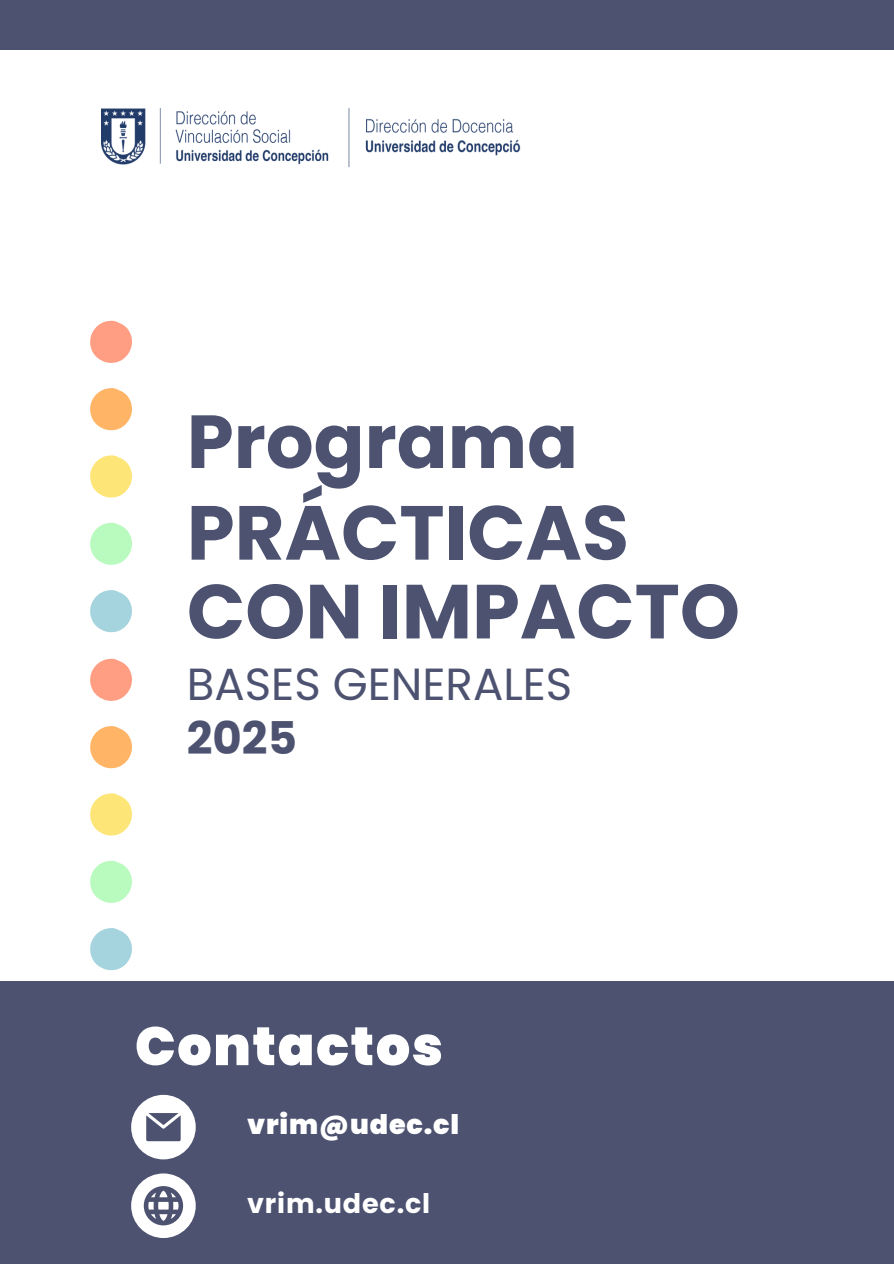
<style>
.page{position:relative;width:894px;height:1264px;background:#fff}
.page>*{position:absolute;margin:0;border:0;box-sizing:border-box;transform-origin:0 0}
.t1{font:700 76.5px/78.8px "Poppins";color:#4c5270}
.t2{font:700 75px "Poppins";color:#4c5270}
.t3{font:900 54px "Poppins";letter-spacing:.03em;color:#fff}
.t4{font:45px "Poppins";color:#4c5270}
.t5{font:700 45px "Poppins";color:#4c5270}
.t6{font:900 27px "Poppins";letter-spacing:.03em;color:#fff}
.t7{font:700 27px "Poppins";letter-spacing:.03em;color:#fff}
</style>
<div class="page">
<div style="left:0;top:0;width:893px;height:50px;background:#4c5270"></div>
<img style="left:348px;top:109px;width:172px;height:58px">
<div style="left:0;top:981px;width:893px;height:282px;background:#4c5270"></div>
<img style="left:101px;top:109px;width:228px;height:56px">
<svg style="left:131px;top:1094px;width:64px;height:64px"></svg>
<svg style="left:131px;top:1173px;width:64px;height:64px"></svg>
<svg style="left:90px;top:320px;width:42px;height:43px"></svg>
<svg style="left:90px;top:388px;width:42px;height:42px"></svg>
<svg style="left:90px;top:455px;width:42px;height:42px"></svg>
<svg style="left:90px;top:590px;width:42px;height:42px"></svg>
<svg style="left:90px;top:522px;width:42px;height:43px"></svg>
<svg style="left:90px;top:658px;width:42px;height:43px"></svg>
<svg style="left:90px;top:726px;width:42px;height:42px"></svg>
<svg style="left:90px;top:793px;width:42px;height:42px"></svg>
<svg style="left:90px;top:928px;width:42px;height:42px"></svg>
<svg style="left:90px;top:860px;width:42px;height:42px"></svg>
<h2 class="t2" style="left:187px;top:389px;width:392px">Programa</h2>
<p class="t1" style="left:187px;top:493px;width:554px">PRÁCTICAS<br>CON IMPACTO</p>
<h1 class="t4" style="left:187px;top:653px;width:387px">BASES GENERALES</h1>
<p class="t5" style="left:187px;top:707px;width:111px">2025</p>
<h4 class="t3" style="left:135px;top:1008px;width:309px">Contactos</h4>
<h5 class="t6" style="left:247px;top:1105px;width:213px">vrim@udec.cl</h5>
<h3 class="t7" style="left:247px;top:1184px;width:184px">vrim.udec.cl</h3>
</div>
